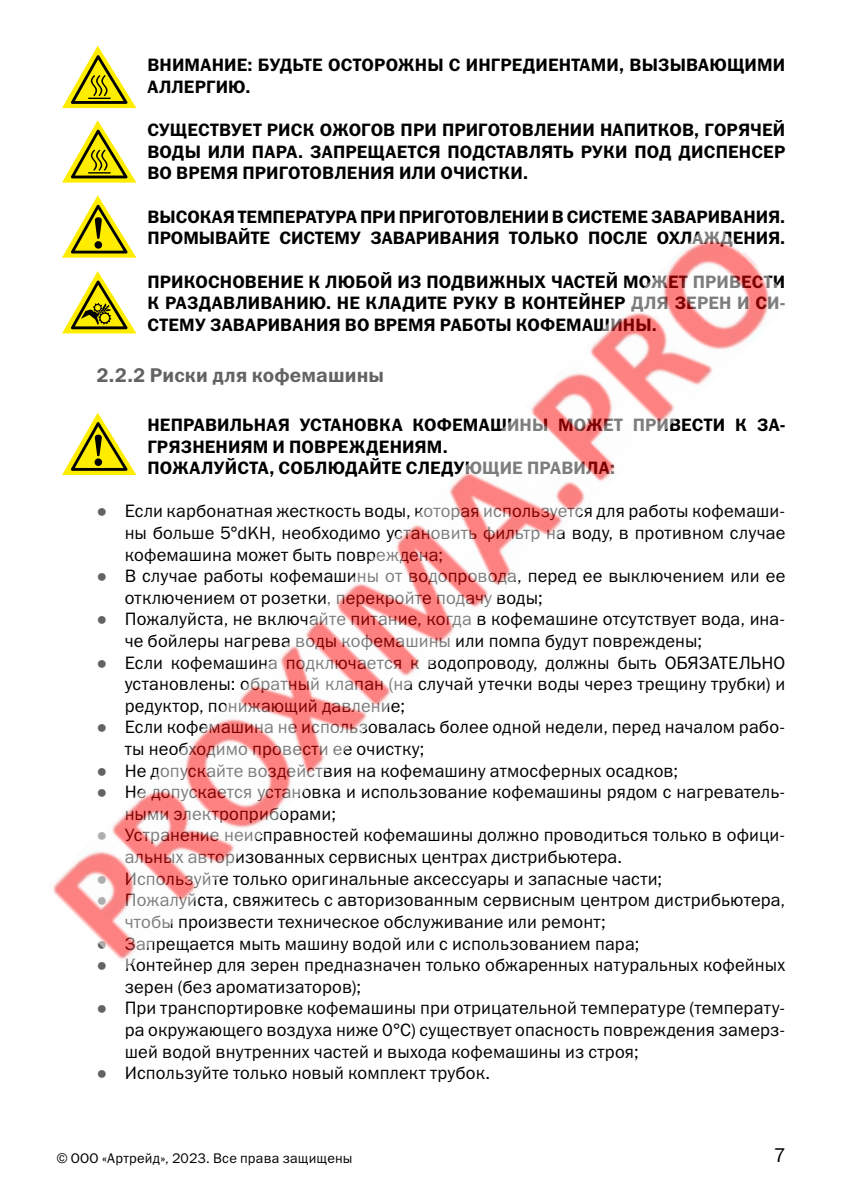
<style>
.page{position:relative;width:842px;height:1191px;background:#fff}
.page>*{position:absolute;margin:0;border:0;box-sizing:border-box;transform-origin:0 0}
.Подзаголовок_2{font:20px "Franklin Gothic Demi C";letter-spacing:.005em;color:#646363}
.t1{font:20px "Franklin Gothic Book C";color:#000}
.Список{font:18px/21.6px "Franklin Gothic Book C";letter-spacing:.01em;color:#000}
.Внимание{font:18px/21.6px "Franklin Gothic Demi C";letter-spacing:.005em;color:#000}
.t2{font:14px "Franklin Gothic Book C";letter-spacing:.02em;color:#000}
.s1{font-family:"Arial";color:#646363}
</style>
<div class="page">
<svg style="left:62px;top:120px;width:74px;height:63px"></svg>
<svg style="left:62px;top:46px;width:74px;height:62px"></svg>
<svg style="left:82px;top:195px;width:33px;height:27px"></svg>
<img style="left:53px;top:222px;width:717px;height:738px">
<p class="Внимание" style="left:147px;top:54px;width:639px">ВНИМАНИЕ: БУДЬТЕ ОСТОРОЖНЫ С ИНГРЕДИЕНТАМИ, ВЫЗЫВАЮЩИМИ<br>АЛЛЕРГИЮ.</p>
<p class="Внимание" style="left:147px;top:119px;width:639px;text-align:justify">СУЩЕСТВУЕТ РИСК ОЖОГОВ ПРИ ПРИГОТОВЛЕНИИ НАПИТКОВ, ГОРЯЧЕЙ ВОДЫ ИЛИ ПАРА. ЗАПРЕЩАЕТСЯ ПОДСТАВЛЯТЬ РУКИ ПОД ДИСПЕНСЕР ВО ВРЕМЯ ПРИГОТОВЛЕНИЯ ИЛИ ОЧИСТКИ.</p>
<p class="Внимание" style="left:147px;top:205px;width:639px">ВЫСОКАЯ ТЕМПЕРАТУРА ПРИ ПРИГОТОВЛЕНИИ В СИСТЕМЕ ЗАВАРИВАНИЯ.<br>ПРОМЫВАЙТЕ СИСТЕМУ ЗАВАРИВАНИЯ ТОЛЬКО ПОСЛЕ ОХЛАЖДЕНИЯ.</p>
<p class="Внимание" style="left:147px;top:270px;width:639px;text-align:justify">ПРИКОСНОВЕНИЕ К ЛЮБОЙ ИЗ ПОДВИЖНЫХ ЧАСТЕЙ МОЖЕТ ПРИВЕСТИ К РАЗДАВЛИВАНИЮ. НЕ КЛАДИТЕ РУКУ В КОНТЕЙНЕР ДЛЯ ЗЕРЕН И СИ-СТЕМУ ЗАВАРИВАНИЯ ВО ВРЕМЯ РАБОТЫ КОФЕМАШИНЫ.</p>
<p class="Подзаголовок_2" style="left:96px;top:364px;width:289px">2.2.2 Риски для кофемашины</p>
<p class="Внимание" style="left:147px;top:413px;width:639px">НЕПРАВИЛЬНАЯ УСТАНОВКА КОФЕМАШИНЫ МОЖЕТ ПРИВЕСТИ К ЗА-<br>ГРЯЗНЕНИЯМ И ПОВРЕЖДЕНИЯМ.</p>
<p class="Внимание" style="left:147px;top:457px;width:469px">ПОЖАЛУЙСТА, СОБЛЮДАЙТЕ СЛЕДУЮЩИЕ ПРАВИЛА:</p>
<p class="Список" style="left:125px;top:500px;width:662px;text-align:justify;text-indent:-28px"><span class="s1">●</span> Если карбонатная жесткость воды, которая используется для работы кофемаши&shy;ны больше 5°dKH, необходимо установить фильтр на воду, в противном случае кофемашина может быть повреждена;</p>
<p class="Список" style="left:125px;top:565px;width:662px;text-indent:-28px"><span class="s1">●</span> В случае работы кофемашины от водопровода, перед ее выключением или ее отключением от розетки, перекройте подачу воды;</p>
<p class="Список" style="left:125px;top:608px;width:662px;text-indent:-28px"><span class="s1">●</span> Пожалуйста, не включайте питание, когда в кофемашине отсутствует вода, ина&shy;че бойлеры нагрева воды кофемашины или помпа будут повреждены;</p>
<p class="Список" style="left:125px;top:651px;width:662px;text-align:justify;text-indent:-28px"><span class="s1">●</span> Если кофемашина подключается к водопроводу, должны быть ОБЯЗАТЕЛЬНО установлены: обратный клапан (на случай утечки воды через трещину трубки) и редуктор, понижающий давление;</p>
<p class="Список" style="left:125px;top:716px;width:662px;text-indent:-28px"><span class="s1">●</span> Если кофемашина не использовалась более одной недели, перед началом рабо&shy;ты необходимо провести ее очистку;</p>
<p class="Список" style="left:96px;top:759px;width:583px"><span class="s1">●</span> Не допускайте воздействия на кофемашину атмосферных осадков;</p>
<p class="Список" style="left:125px;top:781px;width:662px;text-indent:-28px"><span class="s1">●</span> Не допускается установка и использование кофемашины рядом с нагреватель&shy;ными электроприборами;</p>
<p class="Список" style="left:125px;top:824px;width:662px;text-indent:-28px"><span class="s1">●</span> Устранение неисправностей кофемашины должно проводиться только в офици&shy;альных авторизованных сервисных центрах дистрибьютера.</p>
<p class="Список" style="left:96px;top:867px;width:567px"><span class="s1">●</span> Используйте только оригинальные аксессуары и запасные части;</p>
<p class="Список" style="left:125px;top:889px;width:662px;text-indent:-28px"><span class="s1">●</span> Пожалуйста, свяжитесь с авторизованным сервисным центром дистрибьютера, чтобы произвести техническое обслуживание или ремонт;</p>
<p class="Список" style="left:96px;top:932px;width:544px"><span class="s1">●</span> Запрещается мыть машину водой или с использованием пара;</p>
<p class="Список" style="left:125px;top:954px;width:662px;text-indent:-28px"><span class="s1">●</span> Контейнер для зерен предназначен только обжаренных натуральных кофейных зерен (без ароматизаторов);</p>
<p class="Список" style="left:125px;top:997px;width:662px;text-align:justify;text-indent:-28px"><span class="s1">●</span> При транспортировке кофемашины при отрицательной температуре (температу&shy;ра окружающего воздуха ниже 0°С) существует опасность повреждения замерз&shy;шей водой внутренних частей и выхода кофемашины из строя;</p>
<p class="Список" style="left:96px;top:1062px;width:395px"><span class="s1">●</span> Используйте только новый комплект трубок.</p>
<p class="t2" style="left:57px;top:1150px;width:297px">© ООО «Артрейд», 2023. Все права защищены</p>
<p class="t1" style="left:774px;top:1143px;width:13px">7</p>
</div>
